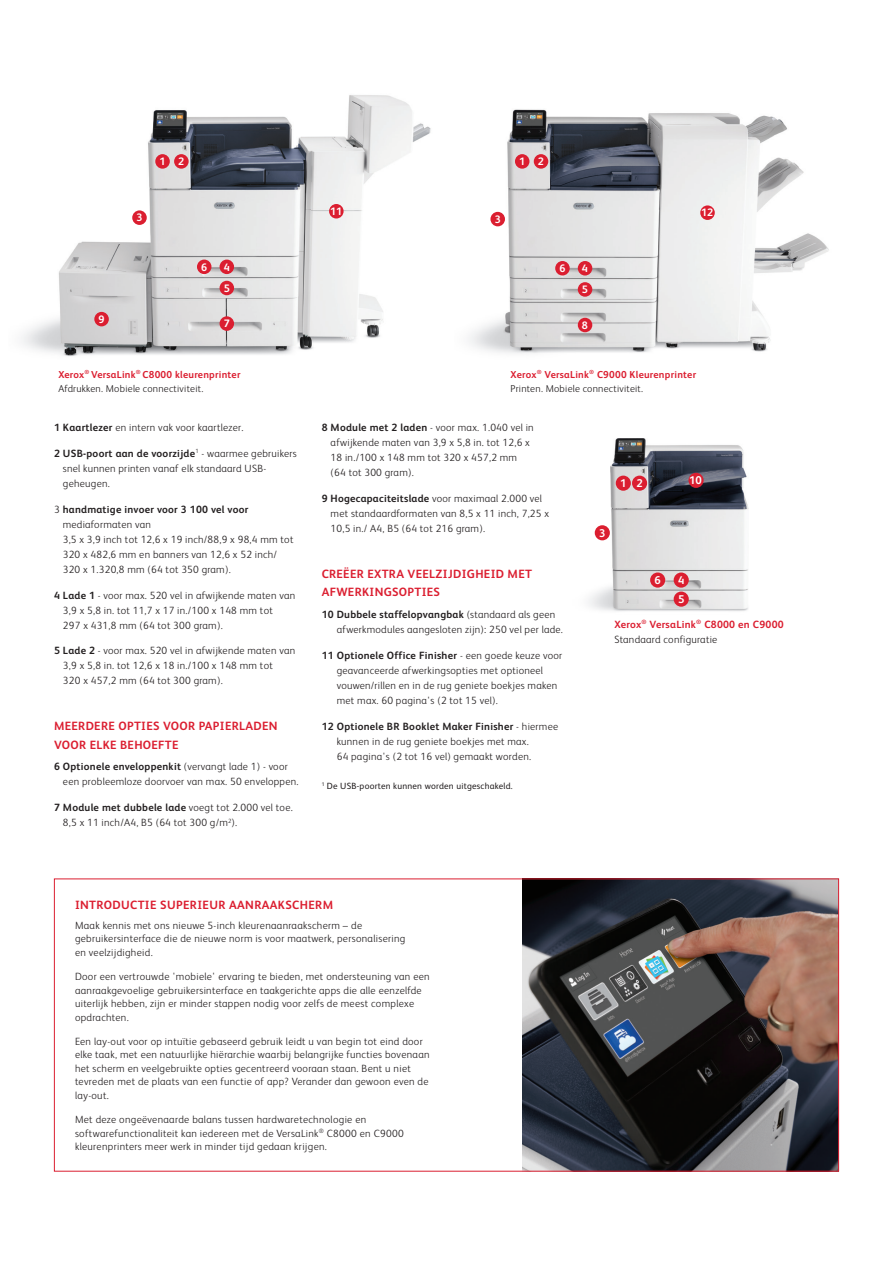
<style>
.page{position:relative;width:893px;height:1263px;background:#fff}
.page>*{position:absolute;margin:0;border:0;box-sizing:border-box;transform-origin:0 0}
.Body_Subhead_8_5_12{font:700 12px/18.8px "Xerox Sans";letter-spacing:.025em;color:#db1e30}
.in__12_4pgBR-SMALLNU{font:700 11.25px "Xerox Sans";color:#fff}
.in__12_4pgBR-SMALLNU-2{font:700 10.8px "Xerox Sans";color:#fff}
.Body_Text_7_10{font:300 10.5px/15px "Xerox Sans";letter-spacing:.025em;color:#231f20}
.Body_Text_7_10-2{font:700 10.5px "Xerox Sans";letter-spacing:.025em;color:#db1e30}
.Body_Text_7_10-3{font:700 10.05px/14.4px "Xerox Sans";letter-spacing:.025em;color:#db1e30}
.Body_Text_7_10-4{font:300 10.05px "Xerox Sans";letter-spacing:.025em;color:#231f20}
.Legal{font:9px "Xerox Sans";letter-spacing:.025em;color:#231f20}
.s1{font-weight:300;color:#231f20}
.s2{font-weight:700}
</style>
<div class="page">
<img style="left:469px;top:109px;width:360px;height:245px">
<img style="left:21px;top:95px;width:410px;height:261px">
<img style="left:522px;top:880px;width:315px;height:289px">
<img style="left:588px;top:438px;width:161px;height:173px">
<div style="left:155px;top:154px;width:15px;height:15px;background:#db1e30;border-radius:50%"></div>
<div style="left:515px;top:154px;width:14px;height:15px;background:#db1e30;border-radius:50%"></div>
<div style="left:174px;top:154px;width:15px;height:15px;background:#db1e30;border-radius:50%"></div>
<div style="left:534px;top:154px;width:14px;height:15px;background:#db1e30;border-radius:50%"></div>
<div style="left:132px;top:210px;width:15px;height:15px;background:#db1e30;border-radius:50%"></div>
<div style="left:490px;top:212px;width:15px;height:14px;background:#db1e30;border-radius:50%"></div>
<div style="left:329px;top:204px;width:15px;height:14px;background:#db1e30;border-radius:50%"></div>
<div style="left:700px;top:205px;width:15px;height:15px;background:#db1e30;border-radius:50%"></div>
<div style="left:94px;top:312px;width:15px;height:14px;background:#db1e30;border-radius:50%"></div>
<div style="left:220px;top:260px;width:14px;height:14px;background:#db1e30;border-radius:50%"></div>
<div style="left:578px;top:261px;width:14px;height:14px;background:#db1e30;border-radius:50%"></div>
<div style="left:197px;top:260px;width:14px;height:14px;background:#db1e30;border-radius:50%"></div>
<div style="left:555px;top:261px;width:15px;height:14px;background:#db1e30;border-radius:50%"></div>
<div style="left:220px;top:281px;width:14px;height:14px;background:#db1e30;border-radius:50%"></div>
<div style="left:578px;top:282px;width:14px;height:15px;background:#db1e30;border-radius:50%"></div>
<div style="left:220px;top:316px;width:14px;height:15px;background:#db1e30;border-radius:50%"></div>
<div style="left:578px;top:318px;width:14px;height:14px;background:#db1e30;border-radius:50%"></div>
<div style="left:616px;top:476px;width:15px;height:15px;background:#db1e30;border-radius:50%"></div>
<div style="left:632px;top:476px;width:15px;height:15px;background:#db1e30;border-radius:50%"></div>
<div style="left:595px;top:525px;width:15px;height:15px;background:#db1e30;border-radius:50%"></div>
<div style="left:688px;top:473px;width:16px;height:15px;background:#db1e30;border-radius:50%"></div>
<div style="left:674px;top:572px;width:15px;height:16px;background:#db1e30;border-radius:50%"></div>
<div style="left:650px;top:572px;width:15px;height:16px;background:#db1e30;border-radius:50%"></div>
<div style="left:674px;top:591px;width:15px;height:16px;background:#db1e30;border-radius:50%"></div>
<p class="in__12_4pgBR-SMALLNU-2" style="left:159px;top:154px;width:8px">1</p>
<p class="in__12_4pgBR-SMALLNU-2" style="left:178px;top:154px;width:8px">2</p>
<p class="in__12_4pgBR-SMALLNU-2" style="left:519px;top:154px;width:8px">1</p>
<p class="in__12_4pgBR-SMALLNU-2" style="left:538px;top:154px;width:8px">2</p>
<p class="in__12_4pgBR-SMALLNU-2" style="left:99px;top:312px;width:8px">9</p>
<p class="in__12_4pgBR-SMALLNU-2" style="left:330px;top:204px;width:14px">11</p>
<p class="in__12_4pgBR-SMALLNU-2" style="left:701px;top:205px;width:14px">12</p>
<p class="in__12_4pgBR-SMALLNU-2" style="left:136px;top:210px;width:8px">3</p>
<p class="in__12_4pgBR-SMALLNU-2" style="left:495px;top:212px;width:8px">3</p>
<p class="in__12_4pgBR-SMALLNU-2" style="left:201px;top:259px;width:8px">6</p>
<p class="in__12_4pgBR-SMALLNU-2" style="left:224px;top:259px;width:8px">4</p>
<p class="in__12_4pgBR-SMALLNU-2" style="left:559px;top:261px;width:8px">6</p>
<p class="in__12_4pgBR-SMALLNU-2" style="left:582px;top:261px;width:8px">4</p>
<p class="in__12_4pgBR-SMALLNU-2" style="left:224px;top:281px;width:8px">5</p>
<p class="in__12_4pgBR-SMALLNU-2" style="left:582px;top:282px;width:8px">5</p>
<p class="in__12_4pgBR-SMALLNU-2" style="left:224px;top:316px;width:8px">7</p>
<p class="in__12_4pgBR-SMALLNU-2" style="left:582px;top:318px;width:8px">8</p>
<p class="Body_Text_7_10-3" style="left:58px;top:366px;width:184px">Xerox<sup>®</sup> VersaLink<sup>®</sup> C8000 kleurenprinter<br><span class="s1">Afdrukken. Mobiele connectiviteit.</span></p>
<p class="Body_Text_7_10-3" style="left:511px;top:366px;width:187px">Xerox<sup>®</sup> VersaLink<sup>®</sup> C9000 Kleurenprinter</p>
<p class="Body_Text_7_10-4" style="left:511px;top:382px;width:134px">Printen. Mobiele connectiviteit.</p>
<p class="Body_Text_7_10" style="left:54px;top:419px;width:191px"><span class="s2">1 Kaartlezer</span> en intern vak voor kaartlezer.</p>
<p class="Body_Text_7_10" style="left:63px;top:445px;width:235px;text-indent:-9px"><span class="s2">2 USB-poort aan de voorzijde</span><sup>1</sup> - waarmee gebruikers snel kunnen printen vanaf elk standaard USB&shy;geheugen.</p>
<p class="Body_Text_7_10" style="left:63px;top:501px;width:232px;text-indent:-9px">3 <span class="s2">handmatige invoer voor 3 100 vel voor </span>mediaformaten van<br>3,5 x 3,9 inch tot 12,6 x 19 inch/88,9 x 98,4 mm tot 320 x 482,6 mm en banners van 12,6 x 52 inch/ 320 x 1.320,8 mm (64 tot 350 gram).</p>
<p class="Body_Text_7_10" style="left:63px;top:587px;width:234px;text-indent:-9px"><span class="s2">4 Lade 1</span> - voor max. 520 vel in afwijkende maten van<br>3,9 x 5,8 in. tot 11,7 x 17 in./100 x 148 mm tot<br>297 x 431,8 mm (64 tot 300 gram).</p>
<p class="Body_Text_7_10" style="left:63px;top:643px;width:234px;text-indent:-9px"><span class="s2">5 Lade 2</span> - voor max. 520 vel in afwijkende maten van<br>3,9 x 5,8 in. tot 12,6 x 18 in./100 x 148 mm tot<br>320 x 457,2 mm (64 tot 300 gram).</p>
<p class="Body_Subhead_8_5_12" style="left:54px;top:716px;width:225px">MEERDERE OPTIES VOOR PAPIERLADEN<br>VOOR ELKE BEHOEFTE</p>
<p class="Body_Text_7_10" style="left:63px;top:759px;width:237px;text-indent:-9px"><span class="s2">6 Optionele enveloppenkit</span> (vervangt lade 1) - voor een probleemloze doorvoer van max. 50 enveloppen.</p>
<p class="Body_Text_7_10" style="left:63px;top:799px;width:231px;text-indent:-9px"><span class="s2">7 Module met dubbele lade</span> voegt tot 2.000 vel toe.<br>8,5 x 11 inch/A4, B5 (64 tot 300 g/m<sup>2</sup>).</p>
<p class="Body_Text_7_10" style="left:331px;top:419px;width:205px;text-indent:-9px"><span class="s2">8 Module met 2 laden</span> - voor max. 1.040 vel in afwijkende maten van 3,9 x 5,8 in. tot 12,6 x 18 in./100 x 148 mm tot 320 x 457,2 mm (64 tot 300 gram).</p>
<p class="Body_Text_7_10" style="left:331px;top:490px;width:220px;text-indent:-9px"><span class="s2">9 Hogecapaciteitslade</span> voor maximaal 2.000 vel met standaardformaten van 8,5 x 11 inch, 7,25 x<br>10,5 in./ A4, B5 (64 tot 216 gram).</p>
<p class="Body_Subhead_8_5_12" style="left:322px;top:564px;width:212px">CREËER EXTRA VEELZIJDIGHEID MET<br>AFWERKINGSOPTIES</p>
<p class="Body_Text_7_10" style="left:337px;top:606px;width:228px;text-indent:-15px"><span class="s2">10 Dubbele staffelopvangbak</span> (standaard als geen afwerkmodules aangesloten zijn): 250 vel per lade.</p>
<p class="Body_Text_7_10" style="left:337px;top:647px;width:227px;text-indent:-15px"><span class="s2">11 Optionele Office Finisher</span> - een goede keuze voor geavanceerde afwerkingsopties met optioneel vouwen/rillen en in de rug geniete boekjes maken met max. 60 pagina's (2 tot 15 vel).</p>
<p class="Body_Text_7_10" style="left:337px;top:718px;width:223px;text-indent:-15px"><span class="s2">12 Optionele BR Booklet Maker Finisher</span> - hiermee kunnen in de rug geniete boekjes met max.<br>64 pagina's (2 tot 16 vel) gemaakt worden.</p>
<p class="Legal" style="left:322px;top:780px;width:193px"><sup>1</sup> De USB-poorten kunnen worden uitgeschakeld.</p>
<p class="Body_Subhead_8_5_12" style="left:75px;top:895px;width:260px">INTRODUCTIE SUPERIEUR AANRAAKSCHERM</p>
<p class="Body_Text_7_10" style="left:75px;top:918px;width:332px;line-height:13.5px">Maak kennis met ons nieuwe 5-inch kleurenaanraakscherm – de gebruikersinterface die de nieuwe norm is voor maatwerk, personalisering en veelzijdigheid.</p>
<p class="Body_Text_7_10" style="left:75px;top:969px;width:356px;line-height:13.5px">Door een vertrouwde 'mobiele' ervaring te bieden, met ondersteuning van een aanraakgevoelige gebruikersinterface en taakgerichte apps die alle eenzelfde uiterlijk hebben, zijn er minder stappen nodig voor zelfs de meest complexe opdrachten.</p>
<p class="Body_Text_7_10" style="left:75px;top:1034px;width:356px;line-height:13.5px">Een lay-out voor op intuïtie gebaseerd gebruik leidt u van begin tot eind door elke taak, met een natuurlijke hiërarchie waarbij belangrijke functies bovenaan het scherm en veelgebruikte opties gecentreerd vooraan staan. Bent u niet tevreden met de plaats van een functie of app? Verander dan gewoon even de lay-out.</p>
<p class="Body_Text_7_10" style="left:75px;top:1112px;width:330px;line-height:13.5px">Met deze ongeëvenaarde balans tussen hardwaretechnologie en softwarefunctionaliteit kan iedereen met de VersaLink<sup>®</sup> C8000 en C9000 kleurenprinters meer werk in minder tijd gedaan krijgen.</p>
<p class="in__12_4pgBR-SMALLNU" style="left:620px;top:475px;width:8px">1</p>
<p class="in__12_4pgBR-SMALLNU" style="left:636px;top:475px;width:8px">2</p>
<p class="in__12_4pgBR-SMALLNU" style="left:689px;top:472px;width:14px">10</p>
<p class="in__12_4pgBR-SMALLNU" style="left:599px;top:525px;width:8px">3</p>
<p class="in__12_4pgBR-SMALLNU" style="left:654px;top:572px;width:8px">6</p>
<p class="in__12_4pgBR-SMALLNU" style="left:678px;top:572px;width:8px">4</p>
<p class="in__12_4pgBR-SMALLNU" style="left:678px;top:591px;width:8px">5</p>
<p class="Body_Text_7_10-2" style="left:614px;top:617px;width:171px">Xerox<sup>®</sup> VersaLink<sup>®</sup> C8000 en C9000</p>
<p class="Body_Text_7_10" style="left:614px;top:631px;width:105px">Standaard configuratie</p>
</div>
